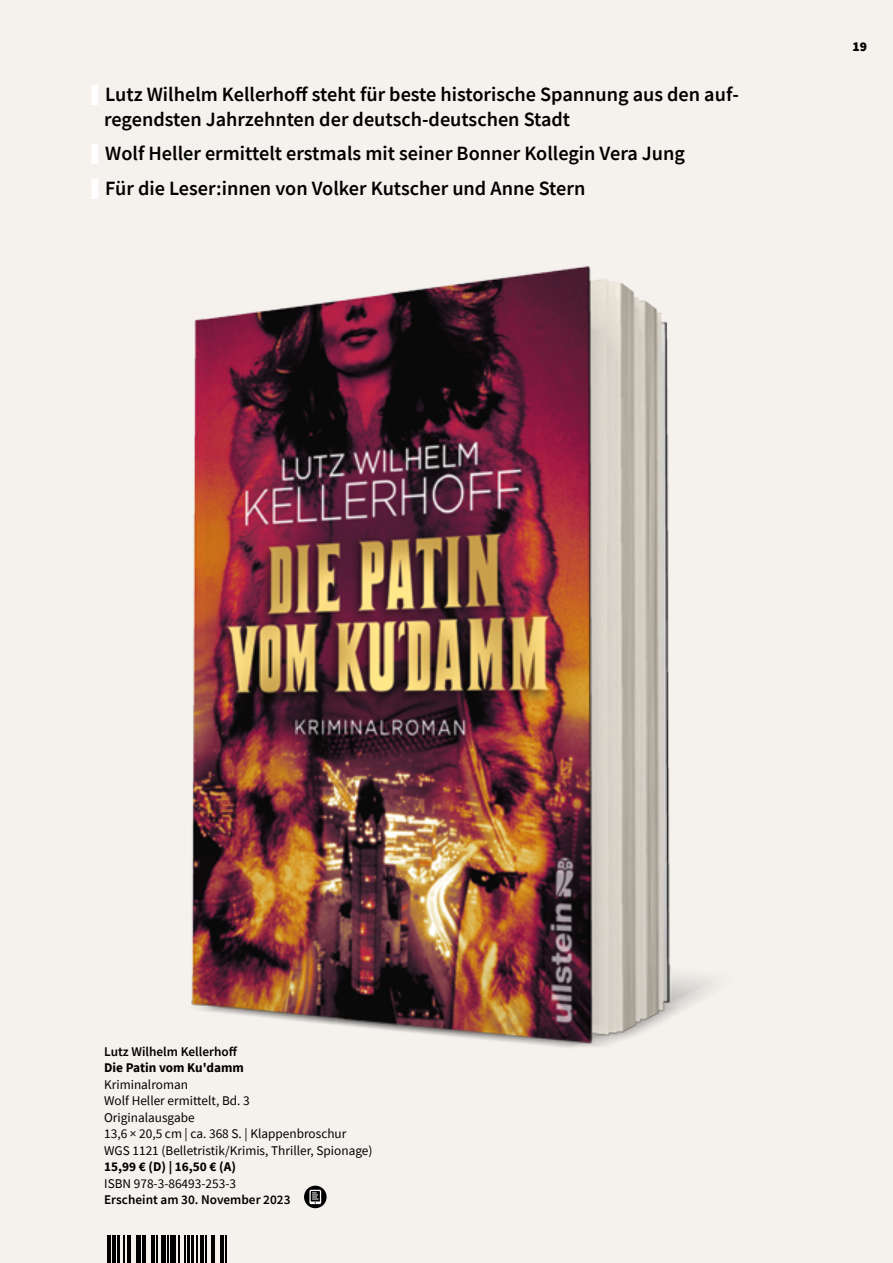
<style>
.page{position:relative;width:893px;height:1263px;background:#fff}
.page>*{position:absolute;margin:0;border:0;box-sizing:border-box;transform-origin:0 0}
.t1{font:600 20.25px/24.3px "Source Sans Pro";color:#000}
.t2{font:900 13.5px "Source Sans Pro";color:#000}
.t3{font:13.35px/16.5px "Source Sans Pro";color:#000}
.t4{font:600 13.35px "Source Sans Pro";color:#000}
.t5{font:700 13.35px "Source Sans Pro";color:#000}
.s1{font-weight:900;font-size:40.5px;color:#fff}
</style>
<div class="page">
<div style="left:0;top:1px;width:893px;height:1262px;background:#f5f1ed"></div>
<svg style="left:304px;top:1186px;width:23px;height:22px"></svg>
<svg style="left:309px;top:1190px;width:12px;height:14px"></svg>
<svg style="left:107px;top:1236px;width:4px;height:27px"></svg>
<hr style="left:112px;top:1236px;width:4px;height:27px;background:#000">
<hr style="left:117px;top:1236px;width:3px;height:27px;background:#000">
<hr style="left:123px;top:1236px;width:2px;height:27px;background:#000">
<svg style="left:127px;top:1236px;width:10px;height:27px"></svg>
<hr style="left:138px;top:1236px;width:3px;height:27px;background:#000">
<hr style="left:142px;top:1236px;width:4px;height:27px;background:#000">
<svg style="left:151px;top:1236px;width:6px;height:27px"></svg>
<hr style="left:161px;top:1236px;width:3px;height:27px;background:#000">
<svg style="left:165px;top:1236px;width:1px;height:27px"></svg>
<hr style="left:167px;top:1236px;width:2px;height:27px;background:#000">
<hr style="left:170px;top:1236px;width:4px;height:27px;background:#000">
<svg style="left:175px;top:1236px;width:11px;height:27px"></svg>
<hr style="left:187px;top:1236px;width:3px;height:27px;background:#000">
<hr style="left:191px;top:1236px;width:3px;height:27px;background:#000">
<svg style="left:196px;top:1236px;width:1px;height:27px"></svg>
<hr style="left:200px;top:1236px;width:4px;height:27px;background:#000">
<svg style="left:205px;top:1236px;width:21px;height:27px"></svg>
<img style="left:191px;top:266px;width:521px;height:782px">
<p class="t1" style="left:104px;top:82px;width:636px;text-indent:-15px"><span class="s1">ı</span> Lutz Wilhelm Kellerhoff steht für beste historische Spannung aus den auf&shy;regendsten Jahrzehnten der deutsch-deutschen Stadt</p>
<p class="t1" style="left:89px;top:136px;width:597px;line-height:34.5px"><span class="s1">ı</span> Wolf Heller ermittelt erstmals mit seiner Bonner Kollegin Vera Jung <span class="s1">ı</span> Für die Leser:innen von Volker Kutscher und Anne Stern</p>
<p class="t2" style="left:853px;top:37px;width:16px">19</p>
<p class="t4" style="left:104px;top:1042px;width:135px">Lutz Wilhelm Kellerhoff</p>
<p class="t5" style="left:104px;top:1059px;width:141px">Die Patin vom Ku'damm</p>
<p class="t3" style="left:104px;top:1076px;width:270px">Kriminalroman<br>Wolf Heller ermittelt, Bd. 3<br>Originalausgabe<br>13,6 × 20,5 cm | ca. 368 S. | Klappenbroschur<br>WGS 1121 (Belletristik/Krimis, Thriller, Spionage)</p>
<p class="t5" style="left:104px;top:1158px;width:133px">15,99 € (D) | 16,50 € (A)</p>
<p class="t3" style="left:104px;top:1175px;width:133px">ISBN 978-3-86493-253-3</p>
<p class="t4" style="left:104px;top:1191px;width:188px">Erscheint am 30. November 2023</p>
</div>
